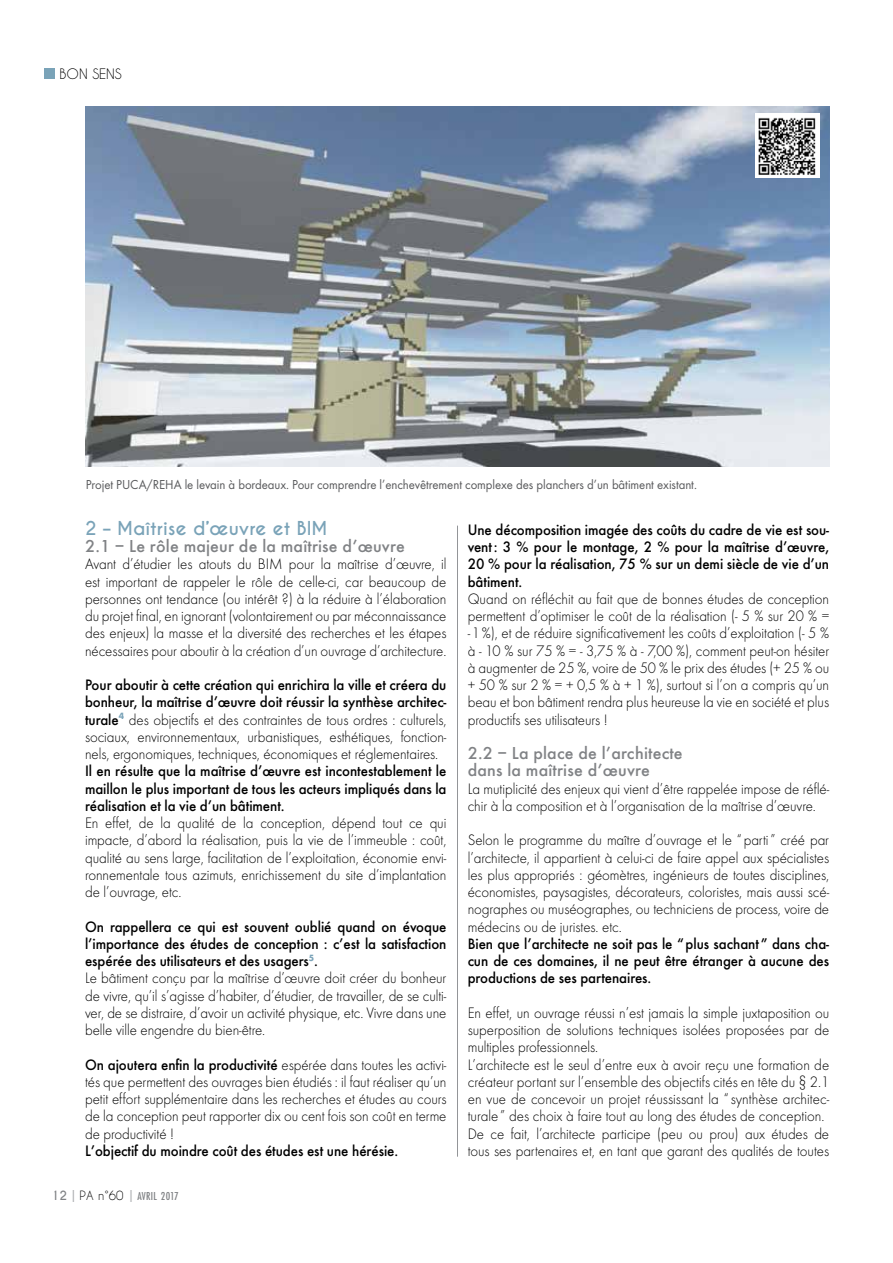
<style>
.page{position:relative;width:893px;height:1263px;background:#fff}
.page>*{position:absolute;margin:0;border:0;box-sizing:border-box;transform-origin:0 0}
.t1{font:500 18px/17.2px "Futura EF";letter-spacing:.01em;color:#808285}
.t2{font:700 18px "Caviar Dreams";color:#7aa3b8}
.t3{font:300 15.75px/17.2px "Futura EF";letter-spacing:-.005em;color:#000;text-align:justify;scale:.95 1}
.t4{font:500 15.75px/17.2px "Futura EF";letter-spacing:-.005em;color:#000;text-align:justify;scale:.95 1}
.t5{font:13.5px "Futura EF";letter-spacing:-.005em;color:#58595b;scale:.95 1}
.t6{font:13.5px "Caviar Dreams";color:#000}
.t7{font:500 condensed 12px "Futura EF";letter-spacing:.02em;color:#808285}
.s1{font-weight:500}
.s2{font-family:"Caviar Dreams";font-weight:700;font-stretch:normal}
.s3{color:#a7a9ac}
.s4{font-family:"Caviar Dreams";font-weight:400;font-stretch:normal;color:#000}
</style>
<div class="page">
<div style="left:45px;top:68px;width:10px;height:11px;background:#7aa3b8"></div>
<hr style="left:457px;top:526px;width:1px;height:631px;background:#939598">
<img style="left:86px;top:106px;width:744px;height:360px">
<img style="left:755px;top:114px;width:64px;height:64px">
<p class="t6" style="left:60px;top:65px;width:64px">BON SENS</p>
<p class="t5" style="left:86px;top:477px;width:41px">Projet PUCA</p>
<p class="t5" style="left:147px;top:477px;width:581px">/REHA le levain à bordeaux. Pour comprendre l’enchevêtrement complexe des planchers d’un bâtiment existant.</p>
<p class="t2" style="left:85px;top:517px;width:244px">2 – Maîtrise d’œuvre et BIM</p>
<p class="t1" style="left:85px;top:537px;width:321px">2.1 – Le rôle majeur de la maîtrise d’œuvre</p>
<p class="t3" style="left:85px;top:556px;width:382px">Avant d’étudier les atouts du BIM pour la maîtrise d’œuvre, il est important de rappeler le rôle de celle-ci, car beaucoup de personnes ont tendance (ou intérêt ?) à la réduire à l’élaboration du projet final, en ignorant (volontairement ou par méconnaissance des enjeux) la masse et la diversité des recherches et les étapes nécessaires pour aboutir à la création d’un ouvrage d’architecture.</p>
<p class="t3" style="left:85px;top:676px;width:382px"><span class="s1">Pour aboutir à cette création qui enrichira la ville et créera du bonheur, la maîtrise d’œuvre doit réussir la synthèse architec&shy;turale</span><sup>4</sup> des objectifs et des contraintes de tous ordres : culturels, sociaux, environnementaux, urbanistiques, esthétiques, fonction&shy;nels, ergonomiques, techniques, économiques et réglementaires.</p>
<p class="t4" style="left:85px;top:762px;width:382px">Il en résulte que la maîtrise d’œuvre est incontestablement le maillon le plus important de tous les acteurs impliqués dans la réalisation et la vie d’un bâtiment.</p>
<p class="t3" style="left:85px;top:815px;width:382px">En effet, de la qualité de la conception, dépend tout ce qui impacte, d’abord la réalisation, puis la vie de l’immeuble : coût, qualité au sens large, facilitation de l’exploitation, économie envi&shy;ronnementale tous azimuts, enrichissement du site d’implantation de l’ouvrage, etc.</p>
<p class="t3" style="left:85px;top:918px;width:382px;text-align:left"><span class="s1">On rappellera ce qui est souvent oublié quand on évoque l’importance des études de conception : c’est la satisfaction espérée des utilisateurs et des usagers</span><sup>5</sup><span class="s1">.<br></span>Le bâtiment conçu par la maîtrise d’œuvre doit créer du bonheur de vivre, qu’il s’agisse d’habiter, d’étudier, de travailler, de se culti&shy;ver, de se distraire, d’avoir un activité physique, etc. Vivre dans une belle ville engendre du bien-être.</p>
<p class="t3" style="left:85px;top:1056px;width:382px"><span class="s1">On ajoutera enfin la productivité</span> espérée dans toutes les activi&shy;tés que permettent des ouvrages bien étudiés : il faut réaliser qu’un petit effort supplémentaire dans les recherches et études au cours de la conception peut rapporter dix ou cent fois son coût en terme de productivité !</p>
<p class="t4" style="left:85px;top:1142px;width:331px">L’objectif du moindre coût des études est une hérésie.</p>
<p class="t7" style="left:51px;top:1189px;width:129px"><span class="s2">12</span> <span class="s3">|</span> <span class="s4">PA n°60</span> <span class="s3">|</span> AVRIL 2017</p>
<p class="t4" style="left:468px;top:521px;width:382px">Une décomposition imagée des coûts du cadre de vie est sou&shy;vent: 3 % pour le montage, 2 % pour la maîtrise d’œuvre, 20 % pour la réalisation, 75 % sur un demi siècle de vie d’un bâtiment.</p>
<p class="t3" style="left:468px;top:590px;width:382px">Quand on réfléchit au fait que de bonnes études de conception permettent d’optimiser le coût de la réalisation (- 5 % sur 20 % = -1%), et de réduire significativement les coûts d’exploitation (- 5 % à - 10 % sur 75 % = - 3,75 % à - 7,00 %), comment peut-on hésiter à augmenter de 25 %, voire de 50 % le prix des études (+ 25 % ou + 50 % sur 2 % = + 0,5 % à + 1 %), surtout si l’on a compris qu’un beau et bon bâtiment rendra plus heureuse la vie en société et plus productifs ses utilisateurs !</p>
<p class="t1" style="left:468px;top:744px;width:216px">2.2 – La place de l’architecte dans la maîtrise d’œuvre</p>
<p class="t3" style="left:468px;top:780px;width:382px">La mutiplicité des enjeux qui vient d’être rappelée impose de réflé&shy;chir à la composition et à l’organisation de la maîtrise d’œuvre.</p>
<p class="t3" style="left:468px;top:832px;width:382px">Selon le programme du maître d’ouvrage et le “parti” créé par l’architecte, il appartient à celui-ci de faire appel aux spécialistes les plus appropriés : géomètres, ingénieurs de toutes disciplines, économistes, paysagistes, décorateurs, coloristes, mais aussi scé&shy;nographes ou muséographes, ou techniciens de process, voire de médecins ou de juristes. etc.</p>
<p class="t4" style="left:468px;top:935px;width:382px">Bien que l’architecte ne soit pas le “plus sachant” dans cha&shy;cun de ces domaines, il ne peut être étranger à aucune des productions de ses partenaires.</p>
<p class="t3" style="left:468px;top:1004px;width:382px;text-align:left">En effet, un ouvrage réussi n’est jamais la simple juxtaposition ou superposition de solutions techniques isolées proposées par de multiples professionnels.<br>L’architecte est le seul d’entre eux à avoir reçu une formation de créateur portant sur l’ensemble des objectifs cités en tête du § 2.1 en vue de concevoir un projet réussissant la “synthèse architec&shy;turale ” des choix à faire tout au long des études de conception.<br>De ce fait, l’architecte participe (peu ou prou) aux études de tous ses partenaires et, en tant que garant des qualités de toutes</p>
</div>
